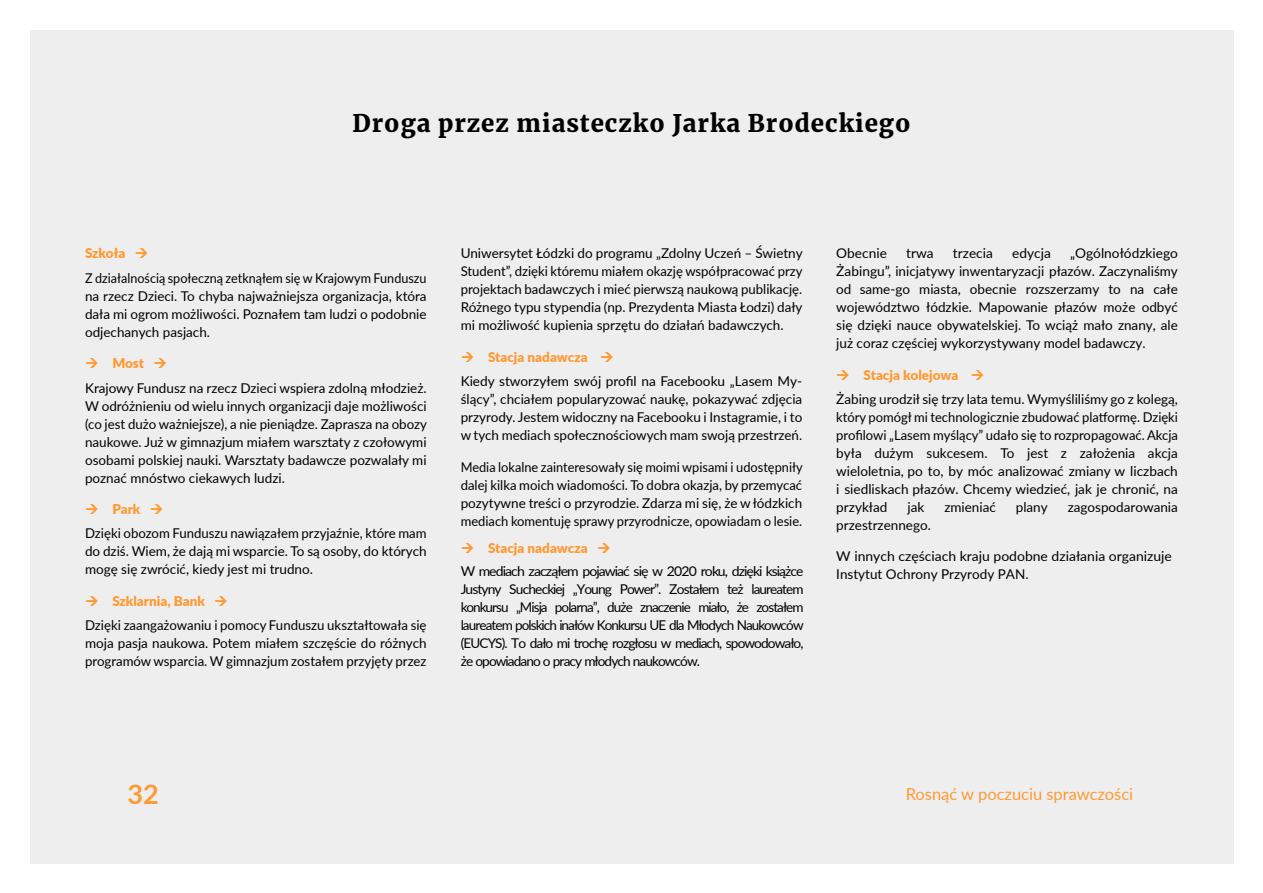
<style>
.page{position:relative;width:1263px;height:893px;background:#fff}
.page>*{position:absolute;margin:0;border:0;box-sizing:border-box;transform-origin:0 0}
.t1{font:700 27px "Lato";color:#f93}
.t2{font:900 24px "Merriweather";letter-spacing:.04em;color:#000}
.t3{font:16.5px "Lato";color:#f93}
.t4{font:13.5px/18px "Lato";color:#000;text-align:justify}
.t5{font:13.5px/18px "Lato";letter-spacing:-.065em;color:#000;text-align:justify;scale:1.04 1}
.t6{font:13.5px/18px "Lato";color:#000;text-align:justify;scale:.95 1}
.t7{font:13.5px/18px "Lato";color:#000;text-align:justify;scale:.93 1}
.t8{font:900 13.5px "Lato";color:#f93}
.s1{font-style:inherit}
</style>
<div class="page">
<div style="left:30px;top:30px;width:1203px;height:833px;background:#eee"></div>
<h2 class="t2" style="left:353px;top:106px;width:559px">Droga przez miasteczko Jarka Brodeckiego</h2>
<p class="t8" style="left:85px;top:243px;width:42px">Szkoła</p>
<p class="t7" style="left:85px;top:268px;width:369px">Z działalnością społeczną zetknąłem się w Krajowym Funduszu na rzecz Dzieci. To chyba najważniejsza organizacja, która dała mi ogrom możliwości. Poznałem tam ludzi o podobnie odjechanych pasjach.</p>
<p class="t8" style="left:112px;top:353px;width:33px">Most</p>
<p class="t4" style="left:85px;top:378px;width:343px">Krajowy Fundusz na rzecz Dzieci wspiera zdolną młodzież.<br>W odróżnieniu od wielu innych organizacji daje możliwości (co jest dużo ważniejsze), a nie pieniądze. Zaprasza na obozy naukowe. Już w gimnazjum miałem warsztaty z czołowymi osobami polskiej nauki. Warsztaty badawcze pozwalały mi poznać mnóstwo ciekawych ludzi.</p>
<p class="t8" style="left:112px;top:499px;width:30px">Park</p>
<p class="t4" style="left:85px;top:524px;width:343px">Dzięki obozom Funduszu nawiązałem przyjaźnie, które mam do dziś. Wiem, że dają mi wsparcie. To są osoby, do których mogę się zwrócić, kiedy jest mi trudno.</p>
<p class="t8" style="left:112px;top:591px;width:94px">Szklarnia, Bank</p>
<p class="t4" style="left:85px;top:616px;width:343px">Dzięki zaangażowaniu i pomocy Funduszu ukształtowała się moja pasja naukowa. Potem miałem szczęście do różnych programów wsparcia. W gimnazjum zostałem przyjęty przez</p>
<p class="t4" style="left:461px;top:244px;width:343px">Uniwersytet Łódzki do programu „Zdolny Uczeń – Świetny Student”, dzięki któremu miałem okazję współpracować przy projektach badawczych i mieć pierwszą naukową publikację.<br>Różnego typu stypendia (np. Prezydenta Miasta Łodzi) dały mi możliwość kupienia sprzętu do działań badawczych.</p>
<p class="t8" style="left:488px;top:347px;width:101px">Stacja nadawcza</p>
<p class="t4" style="left:461px;top:372px;width:343px">Kiedy stworzyłem swój profil na Facebooku „Lasem My&shy;ślący”, chciałem popularyzować naukę, pokazywać zdjęcia przyrody. Jestem widoczny na Facebooku i Instagramie, i to w tych mediach społecznościowych mam swoją przestrzeń.</p>
<p class="t6" style="left:461px;top:457px;width:361px">Media lokalne zainteresowały się moimi wpisami i udostępniły dalej kilka moich wiadomości. To dobra okazja, by przemycać pozytywne treści o przyrodzie. Zdarza mi się, że włódzkich mediach komentuję sprawy przyrodnicze, opowiadam o lesie.</p>
<p class="t8" style="left:488px;top:538px;width:101px">Stacja nadawcza</p>
<p class="t5" style="left:461px;top:561px;width:331px">W mediach zacząłem pojawiać się w 2020 roku, dzięki książce Justyny Sucheckiej „Young Power”. Zostałem też laureatem konkursu „Misja polarna”, duże znaczenie miało, że zostałem laureatem polskich inałów Konkursu UE dla Młodych Naukowców (EUCYS). To dało mi trochę rozgłosu w mediach, spowodowało, że opowiadano o pracy młodych naukowców.</p>
<p class="t4" style="left:836px;top:243px;width:343px;text-indent:234px">„Ogólnołódzkiego Żabingu”, inicjatywy inwentaryzacji płazów. Zaczynaliśmy od same-go miasta, obecnie rozszerzamy to na całe województwo łódzkie. Mapowanie płazów może odbyć się dzięki nauce obywatelskiej. To wciąż mało znany, ale już coraz częściej wykorzystywany model badawczy.</p>
<p class="t8" style="left:864px;top:364px;width:96px">Stacja kolejowa</p>
<p class="t4" style="left:836px;top:389px;width:343px">Żabing urodził się trzy lata temu. Wymyśliliśmy go z kolegą, który pomógł mi technologicznie zbudować platformę. Dzięki profilowi „Lasem myślący” udało się to rozpropagować. Akcja była dużym sukcesem. To jest z założenia akcja wieloletnia, po to<span class="s1">,</span> by móc analizować zmiany w liczbach i siedliskach płazów. Chcemy wiedzieć, jak je chronić, na przykład</p>
<p class="t4" style="left:836px;top:243px;width:52px">Obecnie</p>
<p class="t4" style="left:906px;top:243px;width:29px">trwa</p>
<p class="t4" style="left:953px;top:243px;width:41px">trzecia</p>
<p class="t4" style="left:1012px;top:243px;width:40px">edycja</p>
<p class="t4" style="left:907px;top:497px;width:18px">jak</p>
<p class="t4" style="left:944px;top:497px;width:53px">zmieniać</p>
<p class="t4" style="left:1016px;top:497px;width:33px">plany</p>
<p class="t4" style="left:1068px;top:497px;width:112px">zagospodarowania</p>
<p class="t4" style="left:836px;top:515px;width:96px">przestrzennego.</p>
<p class="t4" style="left:836px;top:547px;width:337px">W innych częściach kraju podobne działania organizuje<br>Instytut Ochrony Przyrody PAN.</p>
<h1 class="t1" style="left:128px;top:774px;width:33px">32</h1>
<p class="t3" style="left:906px;top:782px;width:229px">Rosnąć w poczuciu sprawczości</p>
</div>
